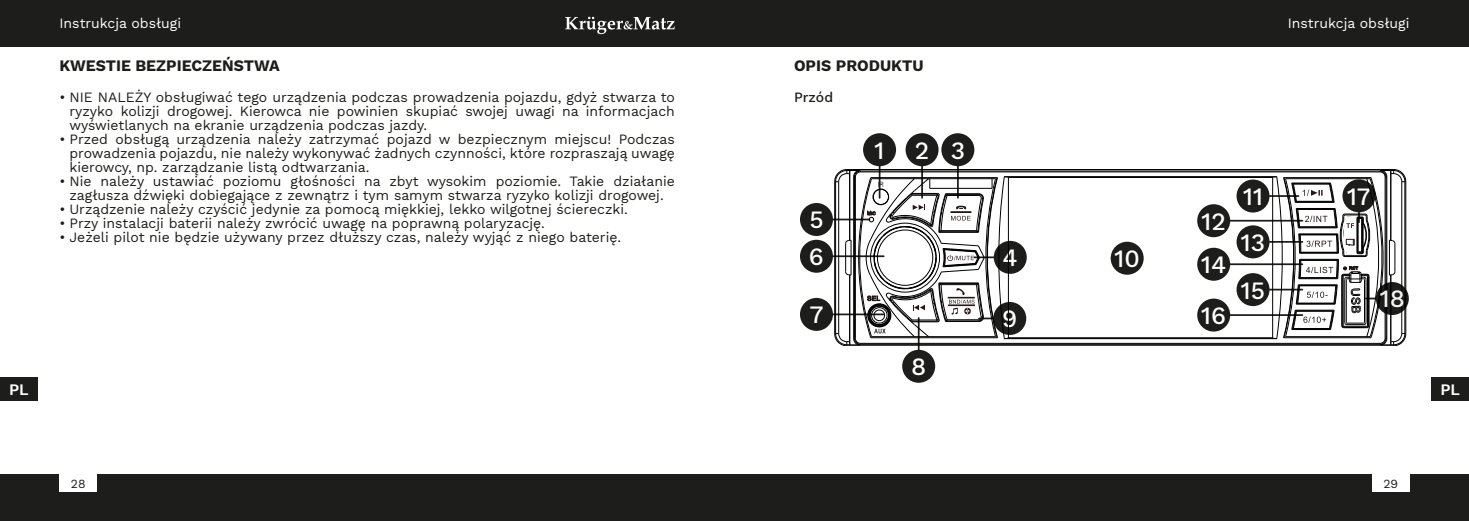
<style>
.page{position:relative;width:1469px;height:521px;background:#fff}
.page>*{position:absolute;margin:0;border:0;box-sizing:border-box;transform-origin:0 0}
.t1{font:500 24.5px/43.6px "Work Sans";color:#fff}
.t2{font:500 24.5px "Work Sans";color:#f2f2f2}
.t3{font:700 15.75px "Work Sans";color:#1d1d1b}
.t4{font:600 15.75px "Work Sans";color:#fff}
.t5{font:14px/14px "Work Sans";color:#1d1d1b;text-align:justify}
.t6{font:14px "Work Sans";color:#fff}
.t7{font:500 14px "Work Sans";color:#1d1d1b}
.t8{font:12.25px "Work Sans";color:#1d1d1b}
</style>
<div class="page">
<div style="left:0;top:0;width:1468px;height:47px;background:#1d1d1b"></div>
<div style="left:0;top:474px;width:1468px;height:47px;background:#1d1d1b"></div>
<svg style="left:565px;top:17px;width:109px;height:17px"></svg>
<div style="left:60px;top:474px;width:37px;height:18px;background:#fff"></div>
<div style="left:1371px;top:474px;width:38px;height:18px;background:#fff"></div>
<div style="left:1431px;top:377px;width:37px;height:24px;background:#1d1d1b"></div>
<div style="left:0;top:377px;width:38px;height:24px;background:#1d1d1b"></div>
<div style="left:1236px;top:180px;width:33px;height:32px;background:#1d1d1b;border-radius:50%"></div>
<div style="left:1197px;top:204px;width:33px;height:33px;background:#1d1d1b;border-radius:50%"></div>
<div style="left:1197px;top:248px;width:33px;height:33px;background:#1d1d1b;border-radius:50%"></div>
<div style="left:1197px;top:299px;width:33px;height:32px;background:#1d1d1b;border-radius:50%"></div>
<div style="left:1236px;top:225px;width:33px;height:33px;background:#1d1d1b;border-radius:50%"></div>
<div style="left:1236px;top:273px;width:33px;height:33px;background:#1d1d1b;border-radius:50%"></div>
<div style="left:863px;top:133px;width:33px;height:33px;background:#1d1d1b;border-radius:50%"></div>
<div style="left:905px;top:133px;width:33px;height:33px;background:#1d1d1b;border-radius:50%"></div>
<div style="left:941px;top:133px;width:33px;height:33px;background:#1d1d1b;border-radius:50%"></div>
<div style="left:993px;top:241px;width:33px;height:33px;background:#1d1d1b;border-radius:50%"></div>
<div style="left:800px;top:203px;width:33px;height:33px;background:#1d1d1b;border-radius:50%"></div>
<div style="left:800px;top:240px;width:33px;height:33px;background:#1d1d1b;border-radius:50%"></div>
<div style="left:800px;top:298px;width:33px;height:33px;background:#1d1d1b;border-radius:50%"></div>
<div style="left:1375px;top:282px;width:33px;height:33px;background:#141413;border-radius:50%"></div>
<div style="left:902px;top:350px;width:33px;height:33px;background:#1d1d1b;border-radius:50%"></div>
<div style="left:993px;top:302px;width:33px;height:33px;background:#1d1d1b;border-radius:50%"></div>
<div style="left:1110px;top:242px;width:33px;height:33px;background:#1d1d1b;border-radius:50%"></div>
<hr style="left:1269px;top:195px;width:29px;height:2px;background:#1d1d1b">
<hr style="left:1230px;top:220px;width:72px;height:2px;background:#1d1d1b">
<hr style="left:1230px;top:263px;width:72px;height:2px;background:#1d1d1b">
<hr style="left:1230px;top:314px;width:72px;height:2px;background:#1d1d1b">
<hr style="left:1269px;top:241px;width:33px;height:2px;background:#1d1d1b">
<hr style="left:1269px;top:289px;width:33px;height:1px;background:#1d1d1b">
<hr style="left:878px;top:166px;width:2px;height:32px;background:#1d1d1b">
<hr style="left:921px;top:166px;width:2px;height:32px;background:#1d1d1b">
<hr style="left:957px;top:166px;width:1px;height:32px;background:#1d1d1b">
<hr style="left:833px;top:219px;width:36px;height:1px;background:#1d1d1b">
<hr style="left:833px;top:255px;width:50px;height:2px;background:#1d1d1b">
<hr style="left:833px;top:313px;width:50px;height:2px;background:#1d1d1b">
<hr style="left:917px;top:318px;width:2px;height:32px;background:#1d1d1b">
<hr style="left:1008px;top:177px;width:1px;height:161px;background:#000">
<hr style="left:846px;top:345px;width:547px;height:1px;background:#000">
<hr style="left:860px;top:344px;width:519px;height:1px;background:#000">
<hr style="left:860px;top:343px;width:519px;height:1px;background:#000">
<hr style="left:1008px;top:338px;width:264px;height:1px;background:#000">
<hr style="left:1008px;top:177px;width:264px;height:1px;background:#000">
<hr style="left:1004px;top:176px;width:272px;height:1px;background:#000">
<hr style="left:860px;top:172px;width:519px;height:1px;background:#000">
<hr style="left:860px;top:171px;width:519px;height:1px;background:#000">
<hr style="left:846px;top:169px;width:547px;height:1px;background:#000">
<hr style="left:1405px;top:182px;width:1px;height:151px;background:#000">
<svg style="left:1272px;top:169px;width:133px;height:177px"></svg>
<svg style="left:834px;top:169px;width:174px;height:177px"></svg>
<p class="t6" style="left:60px;top:15px;width:123px">Instrukcja obsługi</p>
<p class="t6" style="left:1287px;top:15px;width:123px">Instrukcja obsługi</p>
<p class="t3" style="left:60px;top:56px;width:222px">KWESTIE BEZPIECZEŃSTWA</p>
<p class="t5" style="left:69px;top:90px;width:607px;text-indent:-10px">• NIE NALEŻY obsługiwać tego urządzenia podczas prowadzenia pojazdu, gdyż stwarza to ryzyko kolizji drogowej. Kierowca nie powinien skupiać swojej uwagi na informacjach wyświetlanych na ekranie urządzenia podczas jazdy.</p>
<p class="t5" style="left:69px;top:132px;width:607px;text-indent:-10px">• Przed obsługą urządzenia należy zatrzymać pojazd w bezpiecznym miejscu! Podczas prowadzenia pojazdu, nie należy wykonywać żadnych czynności, które rozpraszają uwagę kierowcy, np. zarządzanie listą odtwarzania.</p>
<p class="t5" style="left:60px;top:174px;width:617px;text-align:center">• Nie należy ustawiać poziomu głośności na zbyt wysokim poziomie. Takie działanie zagłusza dźwięki dobiegające z zewnątrz i tym samym stwarza ryzyko kolizji drogowej.</p>
<p class="t5" style="left:60px;top:202px;width:570px">• Urządzenie należy czyścić jedynie za pomocą miękkiej, lekko wilgotnej ściereczki.</p>
<p class="t5" style="left:60px;top:216px;width:487px">• Przy instalacji baterii należy zwrócić uwagę na poprawną polaryzację.</p>
<p class="t5" style="left:60px;top:230px;width:563px">• Jeżeli pilot nie będzie używany przez dłuższy czas, należy wyjąć z niego baterię.</p>
<p class="t3" style="left:794px;top:56px;width:131px">OPIS PRODUKTU</p>
<p class="t7" style="left:794px;top:89px;width:41px">Przód</p>
<h1 class="t1" style="left:809px;top:202px;width:16px;line-height:36.8px">5<br>6</h1>
<h1 class="t1" style="left:809px;top:293px;width:16px">7</h1>
<h1 class="t1" style="left:874px;top:128px;width:92px">1 23</h1>
<h1 class="t1" style="left:911px;top:345px;width:17px">8</h1>
<h1 class="t1" style="left:1002px;top:236px;width:17px">4</h1>
<h1 class="t1" style="left:1002px;top:297px;width:17px">9</h1>
<h1 class="t1" style="left:1114px;top:237px;width:27px">10</h1>
<h1 class="t1" style="left:1201px;top:199px;width:27px">12<br>14</h1>
<h1 class="t1" style="left:1201px;top:294px;width:26px">16</h1>
<h1 class="t1" style="left:1243px;top:175px;width:21px">11</h1>
<h1 class="t1" style="left:1240px;top:218px;width:26px;line-height:47.8px">13<br>15</h1>
<h1 class="t1" style="left:1346px;top:174px;width:25px">17</h1>
<h1 class="t2" style="left:1379px;top:285px;width:27px">18</h1>
<p class="t4" style="left:9px;top:380px;width:21px">PL</p>
<p class="t4" style="left:1440px;top:380px;width:21px">PL</p>
<p class="t8" style="left:71px;top:476px;width:16px">28</p>
<p class="t8" style="left:1383px;top:476px;width:16px">29</p>
</div>
